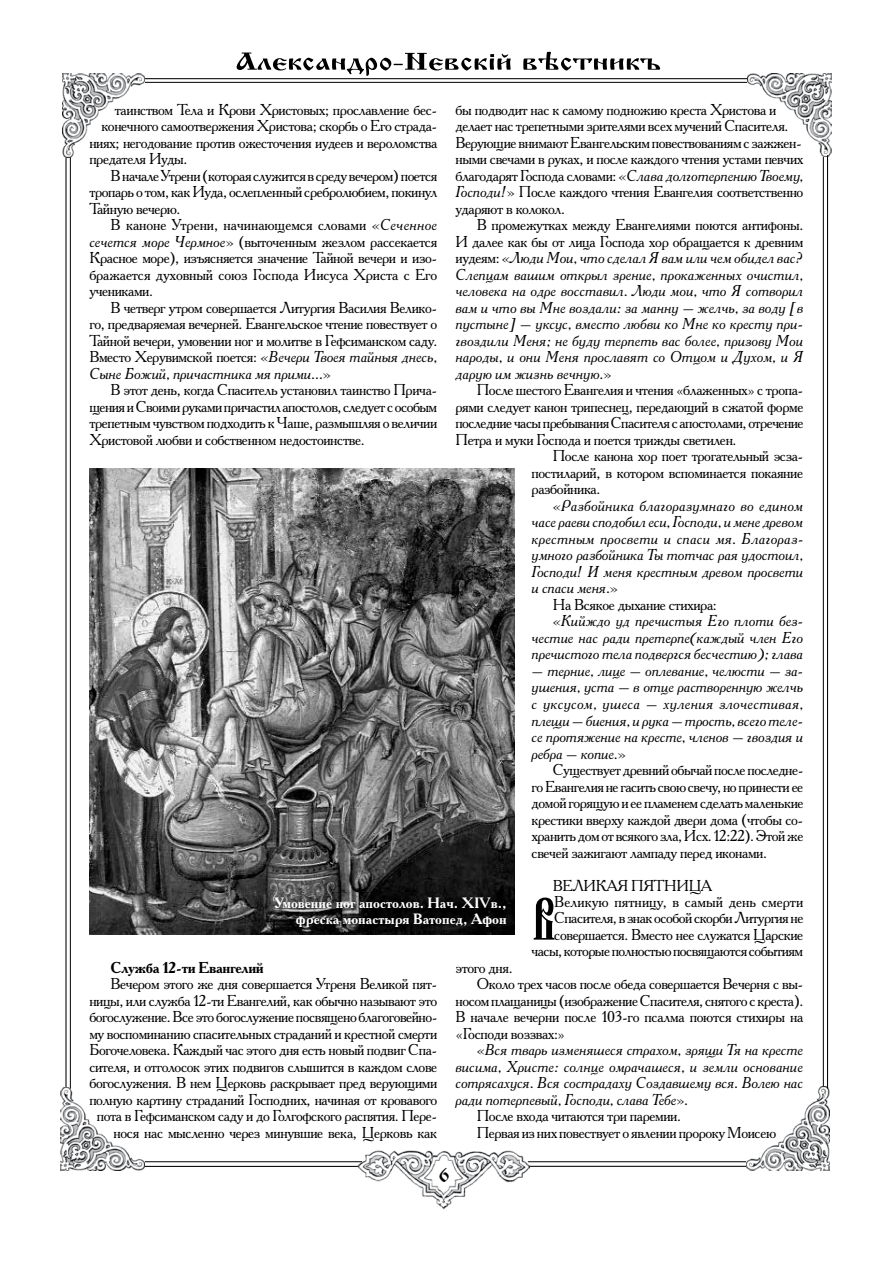
<style>
.page{position:relative;width:893px;height:1263px;background:#fff}
.page>*{position:absolute;margin:0;border:0;box-sizing:border-box;transform-origin:0 0}
.t1{font:62.85px "Evangelie";color:#000;scale:.8 1}
.t2{font:19.5px "Izhitsa";color:#000}
.t3{font:15.75px/16.5px "Academy C";letter-spacing:-.025em;color:#000;text-align:justify}
.t4{font:italic 15.75px/16.5px "Academy C";letter-spacing:-.025em;color:#000;text-align:justify}
.t5{font:15.75px "Academy C";letter-spacing:-.005em;color:#000}
.t6{font:700 15.75px "Academy C";letter-spacing:-.025em;color:#000}
.t7{font:15.75px "Academy C";letter-spacing:.105em;color:#000}
.t8{font:700 15px/16.5px "Academy C";color:#fff;text-align:right}
.s1{font-style:italic}
.s2{font-style:normal}
</style>
<div class="page">
<img style="left:356px;top:1150px;width:173px;height:59px">
<svg style="left:237px;top:52px;width:423px;height:24px"></svg>
<hr style="left:130px;top:78px;width:632px;height:1px;background:#000">
<hr style="left:132px;top:82px;width:629px;height:1px;background:#000">
<hr style="left:65px;top:157px;width:2px;height:952px;background:#000">
<hr style="left:823px;top:155px;width:1px;height:952px;background:#000">
<hr style="left:130px;top:1161px;width:232px;height:1px;background:#000">
<hr style="left:131px;top:1166px;width:227px;height:1px;background:#000">
<hr style="left:528px;top:1161px;width:232px;height:1px;background:#000">
<hr style="left:530px;top:1166px;width:232px;height:1px;background:#000">
<img style="left:63px;top:74px;width:82px;height:84px">
<img style="left:748px;top:74px;width:83px;height:82px">
<img style="left:747px;top:1086px;width:82px;height:84px">
<img style="left:61px;top:1088px;width:83px;height:82px">
<hr style="left:70px;top:157px;width:1px;height:931px;background:#000">
<hr style="left:827px;top:155px;width:1px;height:933px;background:#000">
<img style="left:89px;top:469px;width:425px;height:466px">
<p class="t3" style="left:115px;top:101px;width:324px">таинством Тела и Крови Христовых; прославление бес-</p>
<p class="t3" style="left:101px;top:117px;width:337px">конечного самоотвержения Христова; скорбь о Его страда-</p>
<p class="t3" style="left:89px;top:134px;width:350px">ниях; негодование против ожесточения иудеев и вероломства</p>
<p class="t3" style="left:89px;top:150px;width:99px">предателя Иуды.</p>
<p class="t3" style="left:111px;top:167px;width:328px">В начале Утрени (которая служится в среду вечером) поется</p>
<p class="t3" style="left:89px;top:183px;width:350px">тропарь о том, как Иуда, ослепленный сребролюбием, покинул</p>
<p class="t3" style="left:89px;top:200px;width:93px">Тайную вечерю.</p>
<p class="t5" style="left:111px;top:215px;width:328px">В каноне Утрени, начинающемся словами <span class="s1">«Сеченное</span></p>
<p class="t3" style="left:89px;top:233px;width:349px"><span class="s1">сечется море Чермное»</span> (выточенным жезлом рассекается</p>
<p class="t3" style="left:89px;top:249px;width:349px">Красное море), изъясняется значение Тайной вечери и изо-</p>
<p class="t3" style="left:89px;top:266px;width:349px">бражается духовный союз Господа Иисуса Христа с Его</p>
<p class="t3" style="left:89px;top:282px;width:65px">учениками.</p>
<p class="t3" style="left:111px;top:299px;width:328px">В четверг утром совершается Литургия Василия Велико-</p>
<p class="t3" style="left:89px;top:315px;width:350px">го, предваряемая вечерней. Евангельское чтение повествует о</p>
<p class="t3" style="left:89px;top:332px;width:349px">Тайной вечери, умовении ног и молитве в Гефсиманском саду.</p>
<p class="t3" style="left:89px;top:348px;width:350px">Вместо Херувимской поется: <span class="s1">«Вечери Твоея тайныя днесь,</span></p>
<p class="t4" style="left:89px;top:365px;width:243px">Сыне Божий, причастника мя прими…»</p>
<p class="t3" style="left:89px;top:381px;width:350px;text-indent:21px">В этот день, когда Спаситель установил таинство Прича&shy;щения и Своими руками причастил апостолов, следует с особым трепетным чувством подходить к Чаше, размышляя о величии Христовой любви и собственном недостоинстве.</p>
<p class="t3" style="left:455px;top:101px;width:349px;text-align:left">бы подводит нас к самому подножию креста Христова и делает нас трепетными зрителями всех мучений Спасителя.<br>Верующие внимают Евангельским повествованиям с зажжен&shy;ными свечами в руках, и после каждого чтения устами певчих благодарят Господа словами: <span class="s1">«Слава долготерпению Твоему, Господи!»</span> После каждого чтения Евангелия соответственно ударяют в колокол.</p>
<p class="t4" style="left:455px;top:217px;width:349px;text-indent:21px"><span class="s2">В промежутках между Евангелиями поются антифоны.<br>И далее как бы от лица Господа хор обращается к древним иудеям:</span> «Люди Мои, что сделал Я вам или чем обидел вас?<br>Слепцам вашим открыл зрение, прокаженных очистил, человека на одре восставил. Люди мои, что Я сотворил вам и что вы Мне воздали: за манну – желчь, за воду [в пустыне] – уксус, вместо любви ко Мне ко кресту при&shy;гвоздили Меня; не буду терпеть вас более, призову Мои народы, и они Меня прославят со Отцом и Духом, и Я дарую им жизнь вечную.»</p>
<p class="t3" style="left:477px;top:381px;width:328px">После шестого Евангелия и чтения «блаженных» с тропа-</p>
<p class="t3" style="left:455px;top:398px;width:349px">рями следует канон трипеснец, передающий в сжатой форме</p>
<p class="t3" style="left:455px;top:414px;width:350px">последние часы пребывания Спасителя с апостолами, отречение</p>
<p class="t3" style="left:455px;top:431px;width:282px">Петра и муки Господа и поется трижды светилен.</p>
<p class="t3" style="left:553px;top:447px;width:252px">После канона хор поет трогательный эсза-</p>
<p class="t3" style="left:532px;top:464px;width:273px">постиларий, в котором вспоминается покаяние</p>
<p class="t3" style="left:532px;top:480px;width:70px">разбойника.</p>
<p class="t4" style="left:532px;top:497px;width:273px;text-indent:21px">«Разбойника благоразумнаго во едином часе раеви сподобил еси, Господи, и мене древом крестным просвети и спаси мя. Благораз&shy;умного разбойника Ты тотчас рая удостоил, Господи! И меня крестным древом просвети и спаси меня.»</p>
<p class="t3" style="left:553px;top:596px;width:165px">На Всякое дыхание стихира:</p>
<p class="t4" style="left:532px;top:613px;width:273px;text-indent:21px">«Кийждо уд пречистыя Его плоти без&shy;честие нас ради претерпе(каждый член Его пречистого тела подвергся бесчестию); глава</p>
<p class="t4" style="left:532px;top:662px;width:273px">– терние, лице – оплевание, челюсти – за&shy;ушения, уста – в отце растворенную желчь с уксусом, ушеса – хуления злочестивая, плещи – биения, и рука – трость, всего теле&shy;се протяжение на кресте, членов – гвоздия и ребра – копие.»</p>
<p class="t3" style="left:532px;top:761px;width:273px;text-indent:21px">Существует древний обычай после последне&shy;го Евангелия не гасить свою свечу, но принести ее домой горящую и ее пламенем сделать маленькие крестики вверху каждой двери дома (чтобы со&shy;хранить дом от всякого зла, Исх. 12:22). Этой же свечей зажигают лампаду перед иконами.</p>
<p class="t7" style="left:553px;top:875px;width:156px">Великая пятница</p>
<h1 class="t1" style="left:531px;top:881px;width:32px">В</h1>
<p class="t3" style="left:531px;top:893px;width:273px;text-align:right">Великую пятницу, в самый день смерти Спасителя, в знак особой скорби Литургия не совершается. Вместо нее служатся Царские часы, которые полностью посвящаются событиям</p>
<p class="t8" style="left:274px;top:893px;width:234px">Умовение ног апостолов. Нач. XIVв., фреска монастыря Ватопед, Афон</p>
<p class="t6" style="left:111px;top:957px;width:155px">Служба 12-ти Евангелий</p>
<p class="t3" style="left:89px;top:975px;width:350px;text-align:right">Вечером этого же дня совершается Утреня Великой пят&shy;ницы, или служба 12-ти Евангелий, как обычно называют это богослужение. Все это богослужение посвящено благоговейно&shy;му воспоминанию спасительных страданий и крестной смерти Богочеловека. Каждый час этого дня есть новый подвиг Спа&shy;сителя, и отголосок этих подвигов слышится в каждом слове богослужения. В нем Церковь раскрывает пред верующими полную картину страданий Господних, начиная от кровавого пота в Гефсиманском саду и до Голгофского распятия. Пере&shy;нося нас мысленно через минувшие века, Церковь как</p>
<p class="t3" style="left:455px;top:959px;width:59px">этого дня.</p>
<p class="t3" style="left:477px;top:975px;width:328px">Около трех часов после обеда совершается Вечерня с вы-</p>
<p class="t3" style="left:455px;top:992px;width:349px">носом плащаницы (изображение Спасителя, снятого с креста).</p>
<p class="t3" style="left:455px;top:1008px;width:349px">В начале вечерни после 103-го псалма поются стихиры на</p>
<p class="t3" style="left:455px;top:1025px;width:111px">«Господи воззвах:»</p>
<p class="t4" style="left:455px;top:1041px;width:349px;text-indent:21px">«Вся тварь изменяшеся страхом, зрящи Тя на кресте висима, Христе: солнце омрачашеся, и земли основание сотрясахуся. Вся сострадаху Создавшему вся. Волею нас ради потерпевый, Господи, слава Тебе».</p>
<p class="t3" style="left:477px;top:1107px;width:301px">После входа читаются три паремии.<br>Первая из них повествует о явлении пророку Моисею</p>
<p class="t2" style="left:439px;top:1164px;width:12px">6</p>
</div>
